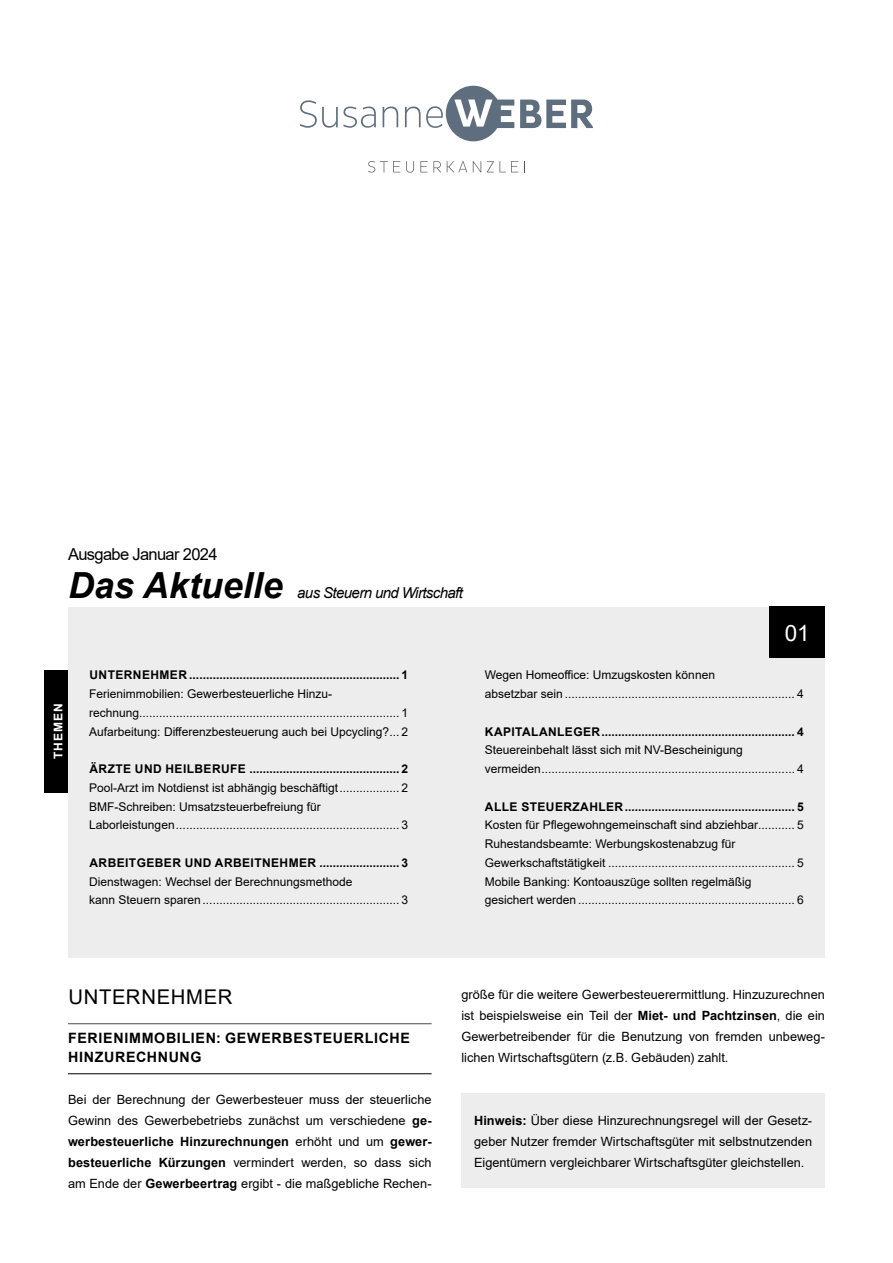
<style>
.page{position:relative;width:893px;height:1263px;background:#fff}
.page>*{position:absolute;margin:0;border:0;box-sizing:border-box;transform-origin:0 0}
.t1{font:italic 700 36px "Arial";color:#000}
.t2{font:22.5px "Arial";color:#fff}
.t3{font:20.25px "Arial";letter-spacing:.035em;color:#000}
.t4{font:16.5px "Arial";letter-spacing:-.04em;color:#000}
.t5{font:italic 15px "Arial";letter-spacing:-.04em;color:#000}
.t6{font:700 14.25px/19.5px "Arial";letter-spacing:.045em;color:#000}
.t7{font:12.75px/21px "Arial";color:#000;text-align:justify}
.t8{font:12px/18.8px "Arial";color:#000}
.t9{font:700 12px "Arial";letter-spacing:.035em;color:#000}
.t10{font:700 12px "Arial";letter-spacing:.085em;color:#fff}
.s1{font-weight:700}
</style>
<div class="page">
<svg style="left:300px;top:100px;width:76px;height:28px"></svg>
<svg style="left:383px;top:107px;width:15px;height:20px"></svg>
<svg style="left:405px;top:86px;width:109px;height:55px"></svg>
<svg style="left:520px;top:100px;width:73px;height:28px"></svg>
<svg style="left:368px;top:161px;width:32px;height:12px"></svg>
<svg style="left:406px;top:161px;width:8px;height:12px"></svg>
<svg style="left:420px;top:161px;width:21px;height:11px"></svg>
<svg style="left:447px;top:161px;width:20px;height:11px"></svg>
<svg style="left:473px;top:161px;width:8px;height:11px"></svg>
<svg style="left:487px;top:161px;width:31px;height:11px"></svg>
<div style="left:68px;top:607px;width:757px;height:350px;background:#ededed"></div>
<hr style="left:68px;top:1023px;width:364px;height:1px;background:#4a4a49">
<hr style="left:68px;top:1073px;width:364px;height:1px;background:#000">
<div style="left:461px;top:1093px;width:364px;height:95px;background:#ededed"></div>
<div style="left:770px;top:607px;width:55px;height:51px;background:#000"></div>
<div style="left:45px;top:670px;width:23px;height:122px;background:#000"></div>
<h3 class="t4" style="left:68px;top:543px;width:151px">Ausgabe Januar 2024</h3>
<h1 class="t1" style="left:68px;top:561px;width:216px">Das Aktuelle</h1>
<p class="t5" style="left:297px;top:583px;width:167px">aus Steuern und Wirtschaft</p>
<p class="t10" style="left:50px;top:759px;width:57px;rotate:-90deg">THEMEN</p>
<p class="t9" style="left:90px;top:667px;width:320px">UNTERNEHMER ............................................................... 1</p>
<p class="t8" style="left:89px;top:684px;width:320px">Ferienimmobilien: Gewerbesteuerliche Hinzu&shy;rechnung.............................................................................. 1<br>Aufarbeitung: Differenzbesteuerung auch bei Upcycling?... 2</p>
<p class="t9" style="left:89px;top:760px;width:320px">ÄRZTE UND HEILBERUFE ............................................. 2</p>
<p class="t8" style="left:89px;top:778px;width:320px">Pool-Arzt im Notdienst ist abhängig beschäftigt.................. 2<br>BMF-Schreiben: Umsatzsteuerbefreiung für<br>Laborleistungen................................................................... 3</p>
<p class="t9" style="left:90px;top:854px;width:320px">ARBEITGEBER UND ARBEITNEHMER ........................ 3</p>
<p class="t8" style="left:89px;top:872px;width:320px">Dienstwagen: Wechsel der Berechnungsmethode<br>kann Steuern sparen ........................................................... 3</p>
<h2 class="t2" style="left:785px;top:617px;width:27px">01</h2>
<p class="t8" style="left:485px;top:666px;width:320px">Wegen Homeoffice: Umzugskosten können<br>absetzbar sein ..................................................................... 4</p>
<p class="t9" style="left:485px;top:723px;width:320px">KAPITALANLEGER.......................................................... 4</p>
<p class="t8" style="left:485px;top:741px;width:320px">Steuereinbehalt lässt sich mit NV-Bescheinigung vermeiden............................................................................ 4</p>
<p class="t9" style="left:485px;top:798px;width:320px">ALLE STEUERZAHLER................................................... 5</p>
<p class="t8" style="left:485px;top:816px;width:320px">Kosten für Pflegewohngemeinschaft sind abziehbar........... 5<br>Ruhestandsbeamte: Werbungskostenabzug für Gewerkschaftstätigkeit ........................................................ 5<br>Mobile Banking: Kontoauszüge sollten regelmäßig<br>gesichert werden ................................................................. 6</p>
<h3 class="t3" style="left:68px;top:983px;width:166px">UNTERNEHMER</h3>
<p class="t6" style="left:68px;top:1028px;width:343px">FERIENIMMOBILIEN: GEWERBESTEUERLICHE<br>HINZURECHNUNG</p>
<p class="t7" style="left:68px;top:1089px;width:365px">Bei der Berechnung der Gewerbesteuer muss der steuerliche Gewinn des Gewerbebetriebs zunächst um verschiedene <span class="s1">ge&shy;werbesteuerliche Hinzurechnungen</span> erhöht und um <span class="s1">gewer&shy;besteuerliche Kürzungen</span> vermindert werden, so dass sich am Ende der <span class="s1">Gewerbeertrag</span> ergibt - die maßgebliche Rechen-</p>
<p class="t7" style="left:461px;top:984px;width:365px">größe für die weitere Gewerbesteuerermittlung. Hinzuzurechnen ist beispielsweise ein Teil der <span class="s1">Miet- und Pachtzinsen</span>, die ein Gewerbetreibender für die Benutzung von fremden unbeweg&shy;lichen Wirtschaftsgütern (z.B. Gebäuden) zahlt.</p>
<p class="t7" style="left:474px;top:1110px;width:340px"><span class="s1">Hinweis:</span> Über diese Hinzurechnungsregel will der Gesetz&shy;geber Nutzer fremder Wirtschaftsgüter mit selbstnutzenden Eigentümern vergleichbarer Wirtschaftsgüter gleichstellen.</p>
</div>
